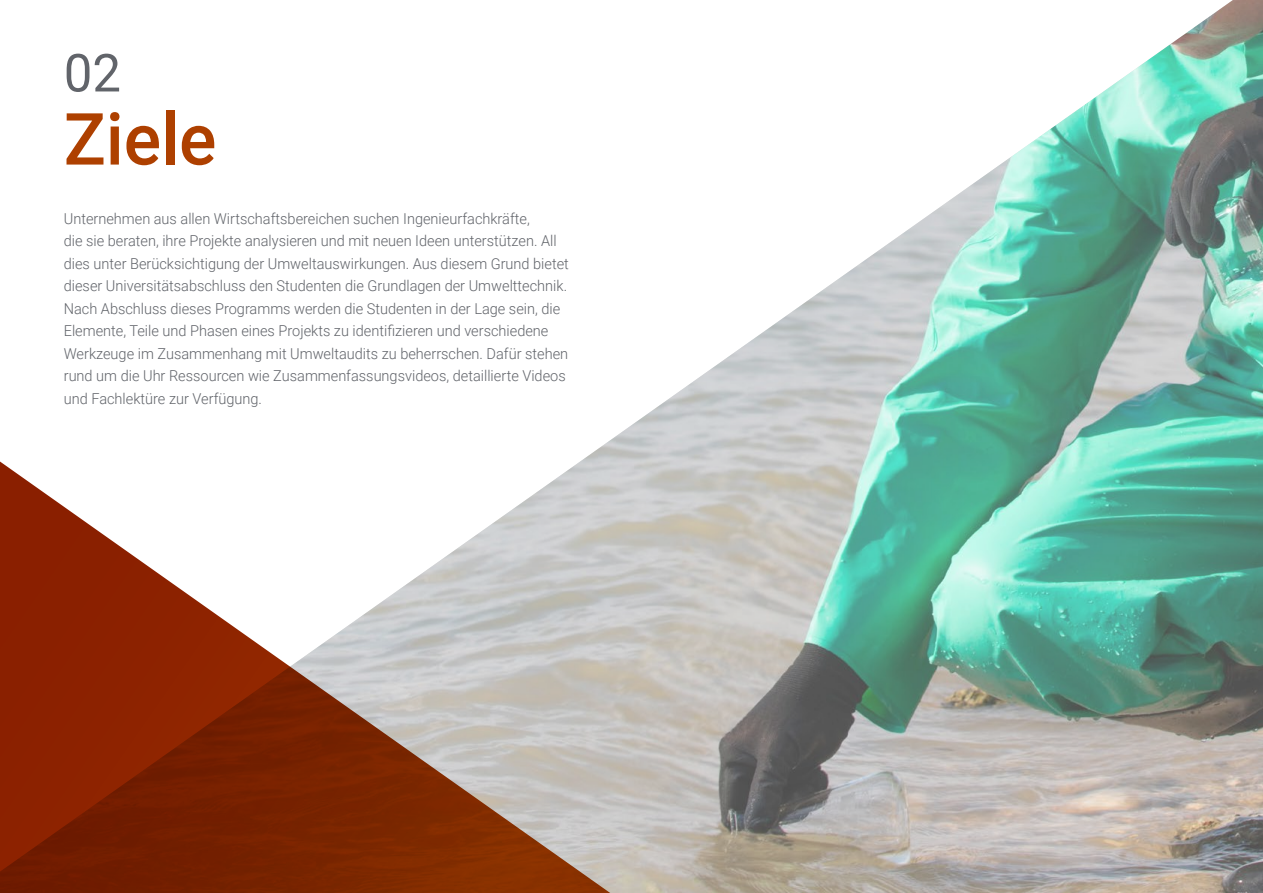
<style>
.page{position:relative;width:1263px;height:893px;background:#fff}
.page>*{position:absolute;margin:0;border:0;box-sizing:border-box;transform-origin:0 0}
.t1{font:500 72px "Roboto";color:#ae4000}
.t2{font:52.5px "Roboto";color:#61646a}
.t3{font:300 15px/22.5px "Roboto";color:#61646a}
</style>
<div class="page">
<img style="left:602px;top:0;width:661px;height:893px">
<svg style="left:0;top:446px;width:640px;height:447px"></svg>
<h2 class="t2" style="left:64px;top:36px;width:59px">02</h2>
<h1 class="t1" style="left:64px;top:89px;width:154px">Ziele</h1>
<p class="t3" style="left:64px;top:207px;width:507px">Unternehmen aus allen Wirtschaftsbereichen suchen Ingenieurfachkräfte,<br>die sie beraten, ihre Projekte analysieren und mit neuen Ideen unterstützen. All dies unter Berücksichtigung der Umweltauswirkungen. Aus diesem Grund bietet dieser Universitätsabschluss den Studenten die Grundlagen der Umwelttechnik.<br>Nach Abschluss dieses Programms werden die Studenten in der Lage sein, die Elemente, Teile und Phasen eines Projekts zu identifizieren und verschiedene Werkzeuge im Zusammenhang mit Umweltaudits zu beherrschen. Dafür stehen rund um die Uhr Ressourcen wie Zusammenfassungsvideos, detaillierte Videos und Fachlektüre zur Verfügung.</p>
</div>
